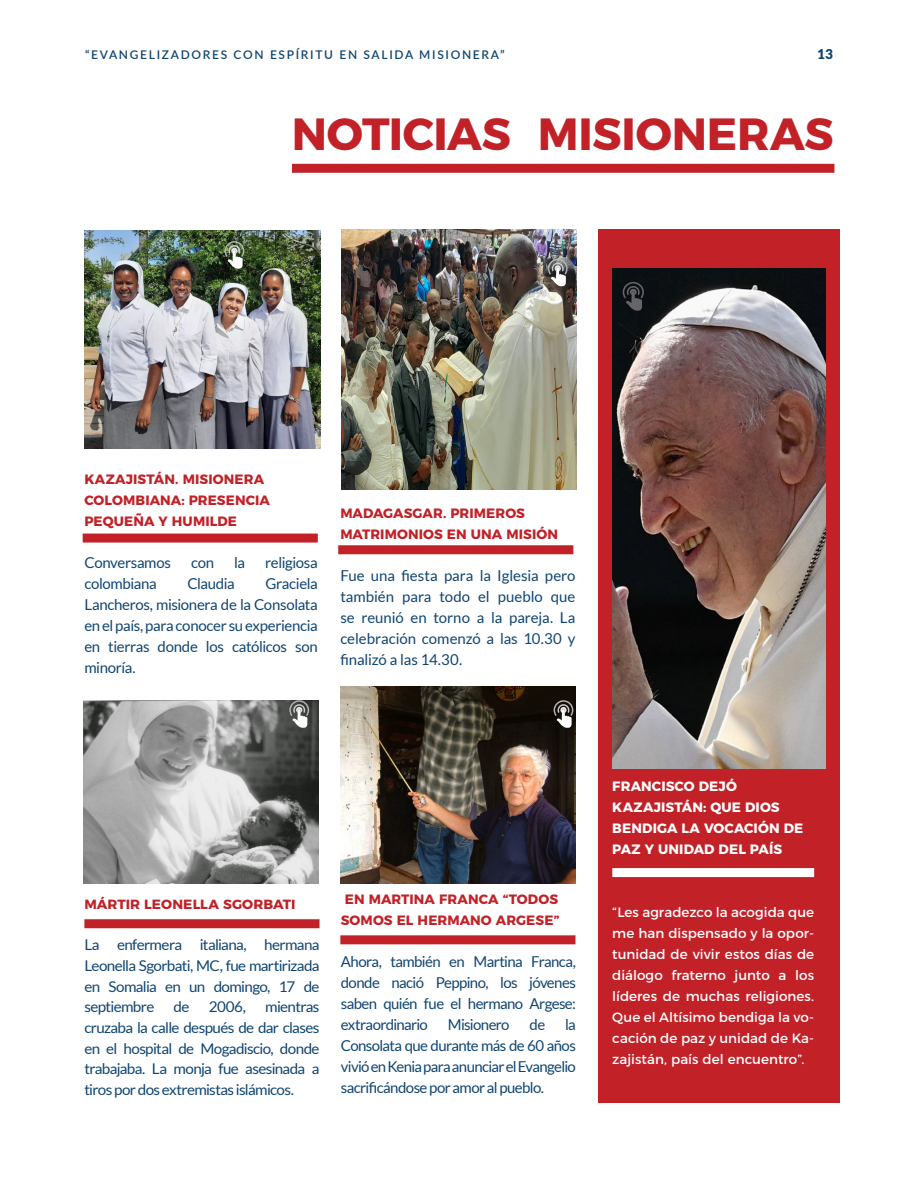
<style>
.page{position:relative;width:918px;height:1188px;background:#fff}
.page>*{position:absolute;margin:0;border:0;box-sizing:border-box;transform-origin:0 0}
.t1{font:700 45px "Montserrat";letter-spacing:-.005em;color:#c12127}
.t2{font:15px/21px "Lato";letter-spacing:-.03em;color:#104572;text-align:justify}
.t3{font:14.85px/20.7px "Lato";letter-spacing:-.04em;color:#104572;text-align:justify}
.t4{font:13.5px/21px "Montserrat";color:#fff;text-align:justify}
.t5{font:700 13.5px/21px "Montserrat";letter-spacing:.01em;color:#c12127}
.t6{font:700 13.5px/21px "Montserrat";letter-spacing:.01em;color:#fff}
.t7{font:900 13.5px "Lato";color:#104572}
.t8{font:700 13.35px "Montserrat";letter-spacing:.005em;color:#c12127}
.t9{font:600 12px "Lato";letter-spacing:.14em;color:#104572}
</style>
<div class="page">
<div style="left:292px;top:164px;width:542px;height:9px;background:#c12127"></div>
<div style="left:598px;top:229px;width:241px;height:874px;background:#c12127"></div>
<img style="left:612px;top:268px;width:213px;height:501px">
<img style="left:341px;top:230px;width:236px;height:259px">
<img style="left:84px;top:230px;width:236px;height:219px">
<img style="left:84px;top:700px;width:235px;height:184px">
<svg style="left:224px;top:233px;width:20px;height:36px"></svg>
<svg style="left:289px;top:700px;width:20px;height:28px"></svg>
<svg style="left:622px;top:282px;width:22px;height:29px"></svg>
<div style="left:612px;top:868px;width:202px;height:9px;background:#fff"></div>
<div style="left:338px;top:545px;width:235px;height:9px;background:#c12127"></div>
<div style="left:83px;top:534px;width:235px;height:9px;background:#c12127"></div>
<div style="left:84px;top:919px;width:236px;height:9px;background:#c12127"></div>
<div style="left:340px;top:935px;width:235px;height:9px;background:#c12127"></div>
<img style="left:341px;top:686px;width:235px;height:198px">
<svg style="left:553px;top:700px;width:20px;height:28px"></svg>
<svg style="left:548px;top:259px;width:20px;height:27px"></svg>
<p class="t9" style="left:85px;top:46px;width:421px">“EVANGELIZADORES CON ESPÍRITU EN SALIDA MISIONERA”</p>
<p class="t7" style="left:817px;top:46px;width:17px">13</p>
<h1 class="t1" style="left:292px;top:97px;width:543px">NOTICIAS MISIONERAS</h1>
<p class="t5" style="left:84px;top:468px;width:187px">KAZAJISTÁN. MISIONERA<br>COLOMBIANA: PRESENCIA<br>PEQUEÑA Y HUMILDE</p>
<p class="t2" style="left:84px;top:552px;width:88px">Conversamos</p>
<p class="t2" style="left:191px;top:552px;width:25px">con</p>
<p class="t2" style="left:234px;top:552px;width:12px">la</p>
<p class="t2" style="left:265px;top:552px;width:54px">religiosa</p>
<p class="t2" style="left:84px;top:573px;width:74px">colombiana</p>
<p class="t2" style="left:187px;top:573px;width:49px">Claudia</p>
<p class="t2" style="left:84px;top:573px;width:235px;text-indent:181px">Graciela Lancheros, misionera de la Consolata en el país, para conocer su experiencia en tierras donde los católicos son minoría.</p>
<p class="t5" style="left:340px;top:502px;width:219px">MADAGASGAR. PRIMEROS<br>MATRIMONIOS EN UNA MISIÓN</p>
<p class="t2" style="left:340px;top:565px;width:237px">Fue una fiesta para la Iglesia pero también para todo el pueblo que se reunió en torno a la pareja. La celebración comenzó a las 10.30 y finalizó a las 14.30.</p>
<p class="t8" style="left:84px;top:893px;width:213px">MÁRTIR LEONELLA SGORBATI</p>
<p class="t3" style="left:84px;top:934px;width:237px">La enfermera italiana, hermana Leonella Sgorbati, MC, fue martirizada en Somalia en un domingo, 17 de septiembre</p>
<p class="t3" style="left:174px;top:996px;width:17px">de</p>
<p class="t3" style="left:209px;top:996px;width:39px">2006,</p>
<p class="t3" style="left:84px;top:996px;width:237px;text-indent:181px">mientras cruzaba la calle después de dar clases en el hospital de Mogadiscio, donde trabajaba. La monja fue asesinada a tiros por dos extremistas islámicos.</p>
<p class="t5" style="left:341px;top:887px;width:220px">EN MARTINA FRANCA “TODOS<br>SOMOS EL HERMANO ARGESE”</p>
<p class="t2" style="left:341px;top:951px;width:237px">Ahora, también en Martina Franca, donde nació Peppino, los jóvenes saben quién fue el hermano Argese: extraordinario</p>
<p class="t2" style="left:341px;top:1014px;width:237px;text-indent:224px">la Consolata que durante más de 60 años vivió en Kenia para anunciar el Evangelio sacrificándose por amor al pueblo.</p>
<p class="t2" style="left:448px;top:1014px;width:63px">Misionero</p>
<p class="t2" style="left:530px;top:1014px;width:17px">de</p>
<p class="t6" style="left:612px;top:775px;width:193px">FRANCISCO DEJÓ<br>KAZAJISTÁN: QUE DIOS<br>BENDIGA LA VOCACIÓN DE<br>PAZ Y UNIDAD DEL PAÍS</p>
<p class="t4" style="left:612px;top:901px;width:203px">“Les agradezco la acogida que me han dispensado y la opor&shy;tunidad de vivir estos días de diálogo fraterno junto a los líderes de muchas religiones.<br>Que el Altísimo bendiga la vo&shy;cación de paz y unidad de Ka&shy;zajistán, país del encuentro”.</p>
</div>
